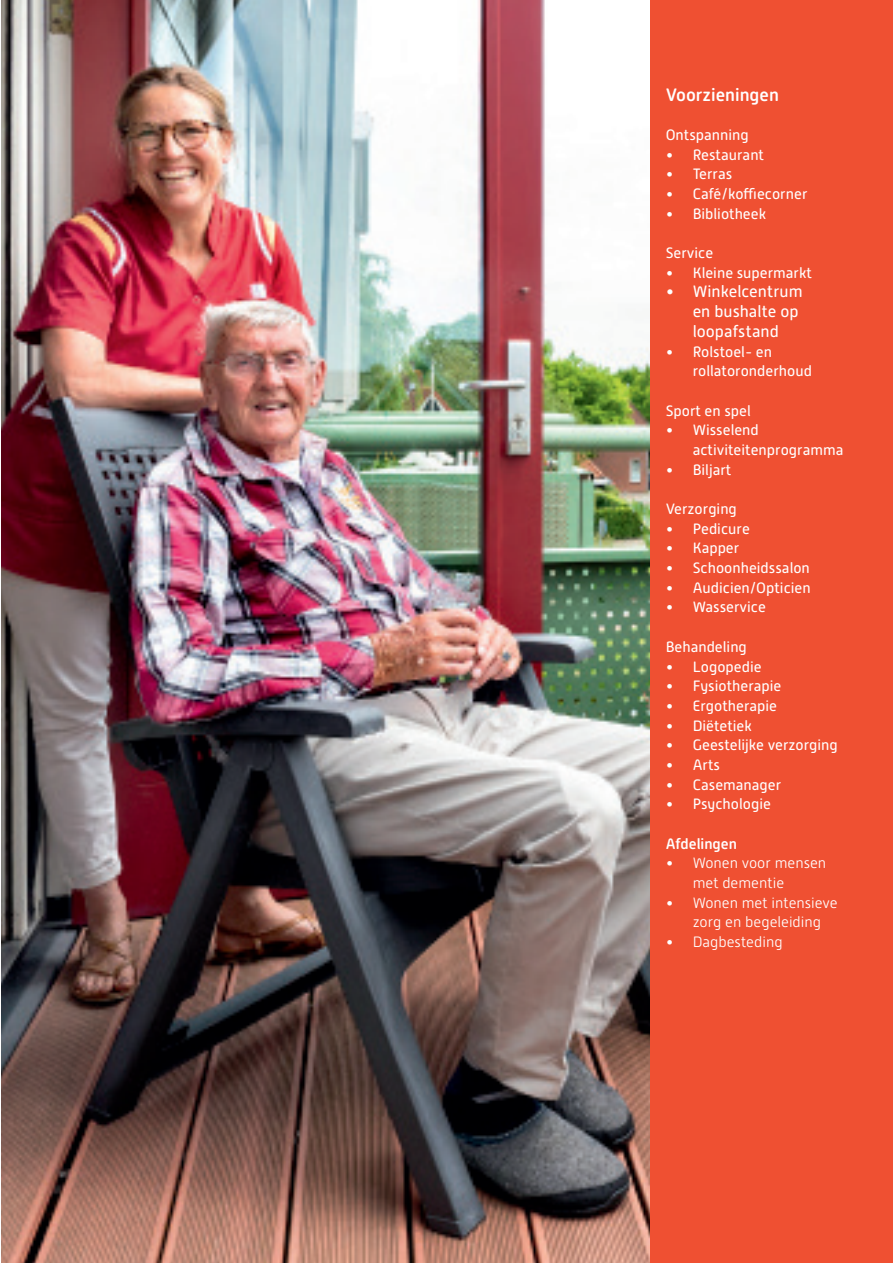
<style>
.page{position:relative;width:893px;height:1263px;background:#fff}
.page>*{position:absolute;margin:0;border:0;box-sizing:border-box;transform-origin:0 0}
.t1{font:500 18px "Alwyn New Rounded";color:#fff}
.t2{font:16.5px/19.6px "Alwyn New Rounded";color:#fff}
.t3{font:15px/19.6px "Alwyn New Rounded";color:#fff}
.t4{font:300 15px/19.6px "Alwyn New Rounded";color:#fff}
.t5{font:500 15px "Alwyn New Rounded";color:#fff}
</style>
<div class="page">
<img style="left:1px;top:0;width:650px;height:1263px">
<div style="left:651px;top:0;width:242px;height:1263px;background:#ef5032"></div>
<p class="t1" style="left:666px;top:84px;width:115px">Voorzieningen</p>
<p class="t3" style="left:666px;top:125px;width:85px">Ontspanning</p>
<p class="t3" style="left:666px;top:145px;width:100px">• Restaurant</p>
<p class="t3" style="left:666px;top:164px;width:68px">• Terras</p>
<p class="t3" style="left:666px;top:184px;width:143px">• Café/koffiecorner</p>
<p class="t3" style="left:666px;top:204px;width:102px">• Bibliotheek</p>
<p class="t3" style="left:666px;top:243px;width:49px">Service</p>
<p class="t3" style="left:666px;top:263px;width:148px">• Kleine supermarkt</p>
<p class="t2" style="left:693px;top:282px;width:111px;text-indent:-27px">• Winkelcentrum en bushalte op loopafstand</p>
<p class="t3" style="left:693px;top:342px;width:121px;text-indent:-27px">• Rolstoel- en rollatoronderhoud</p>
<p class="t3" style="left:666px;top:401px;width:87px">Sport en spel</p>
<p class="t3" style="left:693px;top:420px;width:152px;text-indent:-27px">• Wisselend activiteitenprogramma</p>
<p class="t3" style="left:666px;top:460px;width:67px">• Biljart</p>
<p class="t3" style="left:666px;top:499px;width:73px">Verzorging</p>
<p class="t3" style="left:666px;top:519px;width:86px">• Pedicure</p>
<p class="t3" style="left:666px;top:538px;width:75px">• Kapper</p>
<p class="t3" style="left:666px;top:558px;width:146px">• Schoonheidssalon</p>
<p class="t3" style="left:666px;top:578px;width:147px">• Audicien/Opticien</p>
<p class="t3" style="left:666px;top:597px;width:102px">• Wasservice</p>
<p class="t3" style="left:666px;top:637px;width:83px">Behandeling</p>
<p class="t3" style="left:666px;top:656px;width:97px">• Logopedie</p>
<p class="t3" style="left:666px;top:676px;width:117px">• Fysiotherapie</p>
<p class="t3" style="left:666px;top:696px;width:113px">• Ergotherapie</p>
<p class="t3" style="left:666px;top:716px;width:88px">• Diëtetiek</p>
<p class="t3" style="left:666px;top:735px;width:174px">• Geestelijke verzorging</p>
<p class="t3" style="left:666px;top:755px;width:56px">• Arts</p>
<p class="t3" style="left:666px;top:775px;width:117px">• Casemanager</p>
<p class="t3" style="left:666px;top:794px;width:107px">• Psychologie</p>
<p class="t5" style="left:666px;top:835px;width:73px">Afdelingen</p>
<p class="t4" style="left:693px;top:853px;width:135px;text-indent:-27px">• Wonen voor mensen met dementie</p>
<p class="t4" style="left:693px;top:893px;width:147px;text-indent:-27px">• Wonen met intensieve zorg en begeleiding</p>
<p class="t4" style="left:666px;top:932px;width:118px">• Dagbesteding</p>
</div>
